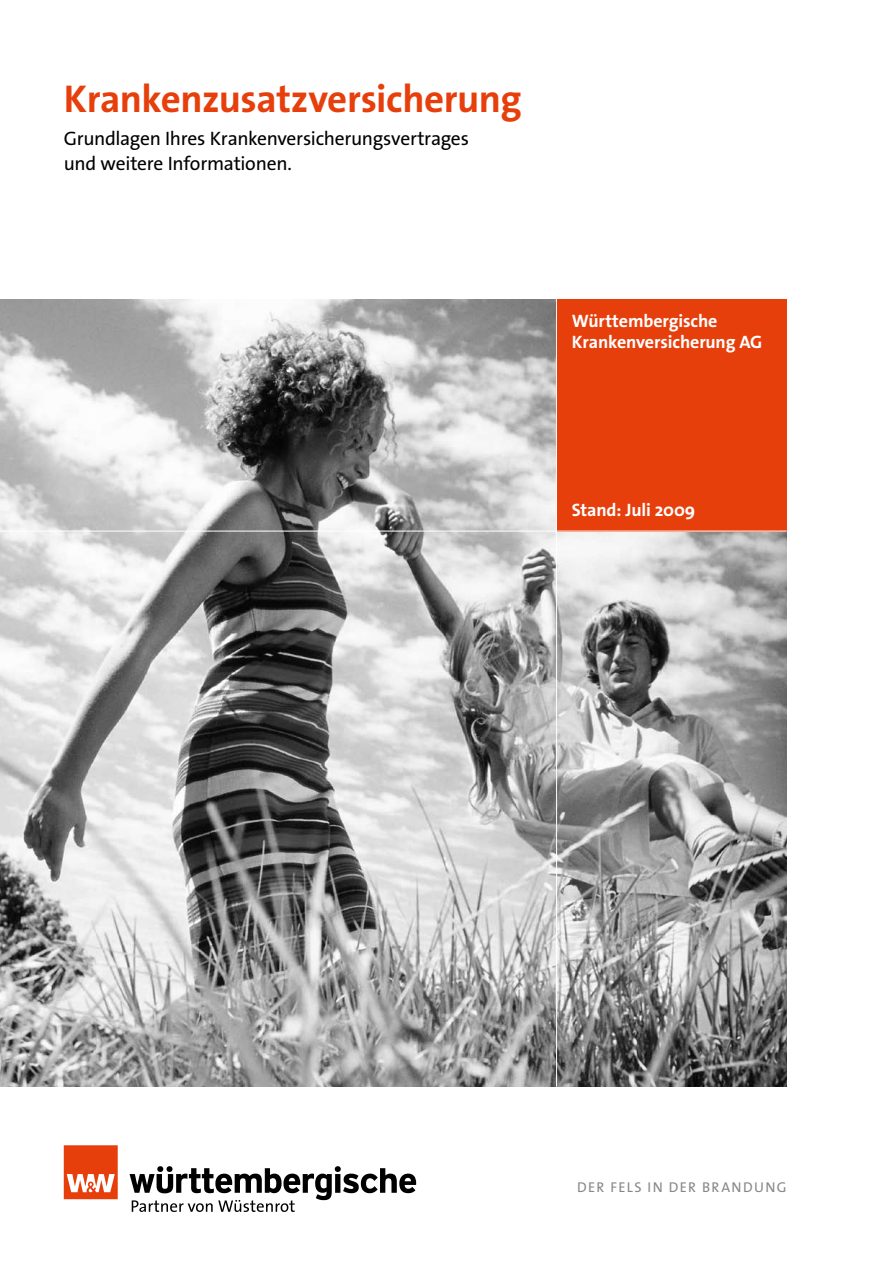
<style>
.page{position:relative;width:893px;height:1263px;background:#fff}
.page>*{position:absolute;margin:0;border:0;box-sizing:border-box;transform-origin:0 0}
.t1{font:700 39px "The Sans Os F";letter-spacing:-.01em;color:#e73f0c}
.t2{font:19.5px/24.8px "The Sans Os F";letter-spacing:-.015em;color:#000}
.t3{font:700 18px/21px "The Sans Os F";letter-spacing:-.01em;color:#fff}
.t4{font:14.25px "The Sans Os F";letter-spacing:.1em;color:#878786}
</style>
<div class="page">
<svg style="left:64px;top:1145px;width:54px;height:54px;background:#eb643b"></svg>
<svg style="left:130px;top:1166px;width:286px;height:46px"></svg>
<img style="left:0;top:299px;width:787px;height:788px">
<hr style="left:556px;top:299px;width:1px;height:788px;background:#fff">
<div style="left:557px;top:299px;width:230px;height:232px;background:#e73f0c"></div>
<hr style="left:0;top:531px;width:787px;height:1px;background:#fff">
<h1 class="t1" style="left:64px;top:73px;width:459px">Krankenzusatzversicherung</h1>
<p class="t2" style="left:64px;top:126px;width:407px">Grundlagen Ihres Krankenversicherungsvertrages und weitere Informationen.</p>
<p class="t3" style="left:572px;top:311px;width:192px">Württembergische<br>Krankenversicherung AG</p>
<p class="t3" style="left:572px;top:500px;width:125px">Stand: Juli 2009</p>
<p class="t4" style="left:577px;top:1178px;width:209px">der fels i n der brandung</p>
</div>
